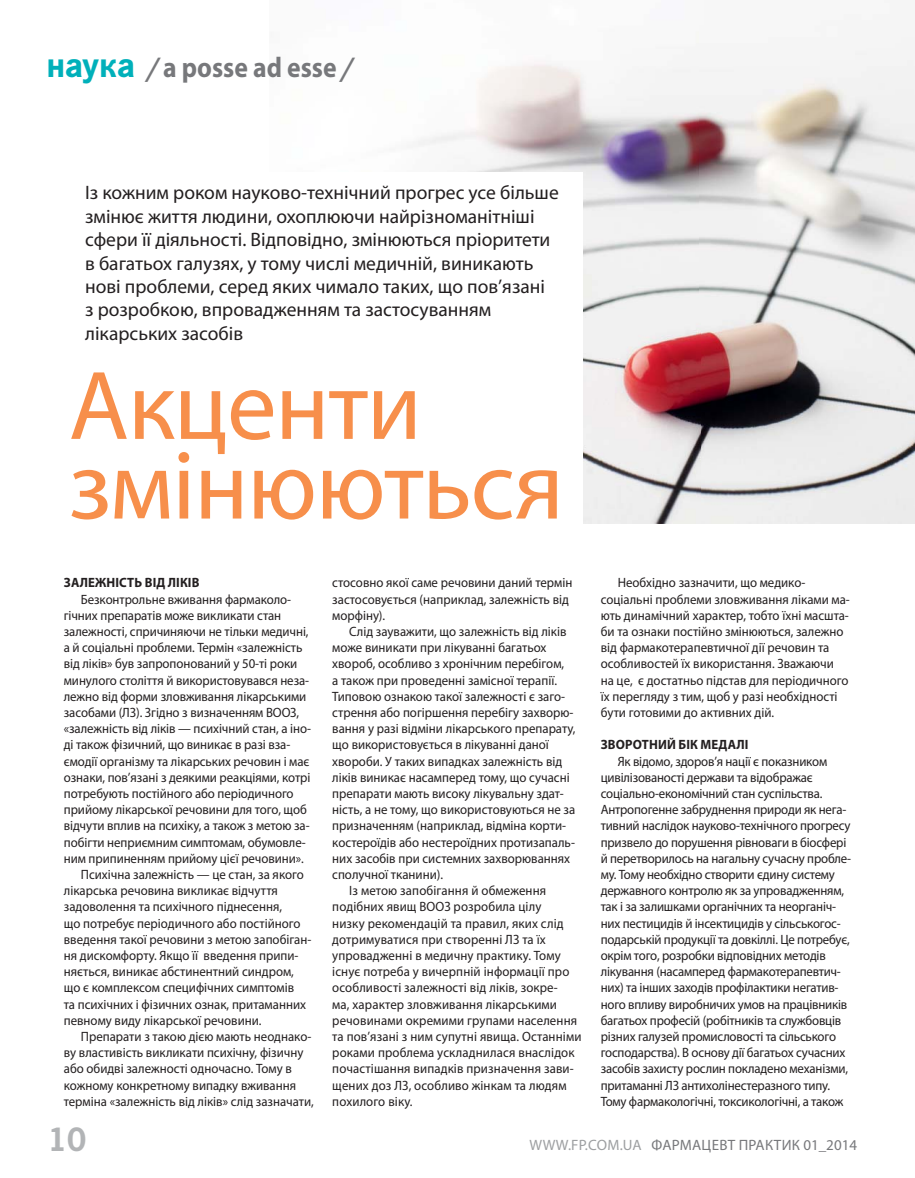
<style>
.page{position:relative;width:915px;height:1178px;background:#fff}
.page>*{position:absolute;margin:0;border:0;box-sizing:border-box;transform-origin:0 0}
.t1{font:98.55px/79.7px "Myriad Pro";letter-spacing:-.01em;color:#f78f4b}
.t2{font:700 34.5px "News Paper C";color:#b2b4b6}
.t3{font:700 28.5px "Myriad Pro";color:#77787b;scale:.9 1}
.t4{font:19.5px/23.4px "Myriad Pro";color:#231f20}
.t5{font:15px "Myriad Pro";letter-spacing:.02em;color:#77787b}
.t6{font:13.5px/16.2px "Myriad Pro";color:#231f20;scale:.95 1}
.t7{font:700 13.5px "Myriad Pro";letter-spacing:.01em;color:#231f20;scale:.95 1}
.s1{font-family:"News Paper C";font-size:36px;color:#00b0ba}
.s2{font-family:"News Paper C"}
.s3{color:#9d9fa1}
</style>
<div class="page">
<img style="left:418px;top:31px;width:496px;height:492px">
<div style="left:72px;top:172px;width:511px;height:354px;background:#fff"></div>
<h3 class="t3" style="left:47px;top:56px;width:341px"><span class="s1">наука</span> <span class="s2">/</span> a posse ad esse <span class="s2">/</span></h3>
<p class="t4" style="left:85px;top:183px;width:475px">Із кожним роком науково-технічний прогрес усе більше змінює життя людини, охоплюючи найрізноманітніші сфери її діяльності. Відповідно, змінюються пріоритети в багатьох галузях, у тому числі медичній, виникають нові проблеми, серед яких чимало таких, що пов’язані<br>з розробкою, впровадженням та застосуванням лікарських засобів</p>
<h1 class="t1" style="left:69px;top:376px;width:496px">Акценти змінюються</h1>
<p class="t7" style="left:64px;top:578px;width:144px">ЗАЛЕЖНІСТЬ ВІД ЛІКІВ</p>
<p class="t6" style="left:81px;top:592px;width:223px">Безконтрольне вживання фармаколо-</p>
<p class="t6" style="left:64px;top:608px;width:230px">гічних препаратів може викликати стан</p>
<p class="t6" style="left:64px;top:625px;width:259px">залежності, спричиняючи не тільки медичні,</p>
<p class="t6" style="left:64px;top:641px;width:253px">а й соціальні проблеми. Термін «залежність</p>
<p class="t6" style="left:64px;top:657px;width:247px">від ліків» був запропонований у 50-ті роки</p>
<p class="t6" style="left:64px;top:673px;width:260px">минулого століття й використовувався неза-</p>
<p class="t6" style="left:64px;top:689px;width:257px">лежно від форми зловживання лікарськими</p>
<p class="t6" style="left:64px;top:706px;width:249px">засобами (ЛЗ). Згідно з визначенням ВООЗ,</p>
<p class="t6" style="left:64px;top:722px;width:261px">«залежність від ліків — психічний стан, а іно-</p>
<p class="t6" style="left:64px;top:738px;width:240px">ді також фізичний, що виникає в разі вза-</p>
<p class="t6" style="left:64px;top:754px;width:260px">ємодії організму та лікарських речовин і має</p>
<p class="t6" style="left:64px;top:770px;width:261px">ознаки, пов’язані з деякими реакціями, котрі</p>
<p class="t6" style="left:64px;top:787px;width:243px">потребують постійного або періодичного</p>
<p class="t6" style="left:64px;top:803px;width:257px">прийому лікарської речовини для того, щоб</p>
<p class="t6" style="left:64px;top:819px;width:260px">відчути вплив на психіку, а також з метою за-</p>
<p class="t6" style="left:64px;top:835px;width:256px">побігти неприємним симптомам, обумовле-</p>
<p class="t6" style="left:64px;top:851px;width:254px">ним припиненням прийому цієї речовини».</p>
<p class="t6" style="left:81px;top:868px;width:236px">Психічна залежність — це стан, за якого</p>
<p class="t6" style="left:64px;top:884px;width:227px">лікарська речовина викликає відчуття</p>
<p class="t6" style="left:64px;top:900px;width:231px">задоволення та психічного піднесення,</p>
<p class="t6" style="left:64px;top:916px;width:250px">що потребує періодичного або постійного</p>
<p class="t6" style="left:64px;top:932px;width:262px">введення такої речовини з метою запобіган-</p>
<p class="t6" style="left:64px;top:949px;width:248px">ня дискомфорту. Якщо її введення припи-</p>
<p class="t6" style="left:64px;top:965px;width:244px">няється, виникає абстинентний синдром,</p>
<p class="t6" style="left:64px;top:981px;width:244px">що є комплексом специфічних симптомів</p>
<p class="t6" style="left:64px;top:997px;width:256px">та психічних і фізичних ознак, притаманних</p>
<p class="t6" style="left:64px;top:1013px;width:209px">певному виду лікарської речовини.</p>
<p class="t6" style="left:81px;top:1030px;width:244px">Препарати з такою дією мають неоднако-</p>
<p class="t6" style="left:64px;top:1046px;width:253px">ву властивість викликати психічну, фізичну</p>
<p class="t6" style="left:64px;top:1062px;width:241px">або обидві залежності одночасно. Тому в</p>
<p class="t6" style="left:64px;top:1078px;width:246px">кожному конкретному випадку вживання</p>
<p class="t6" style="left:64px;top:1094px;width:264px">терміна «залежність від ліків» слід зазначати,</p>
<p class="t6" style="left:332px;top:576px;width:254px">стосовно якої саме речовини даний термін застосовується (наприклад, залежність від морфіну).</p>
<p class="t6" style="left:349px;top:625px;width:230px">Слід зауважити, що залежність від ліків</p>
<p class="t6" style="left:332px;top:641px;width:227px">може виникати при лікуванні багатьох</p>
<p class="t6" style="left:332px;top:657px;width:245px">хвороб, особливо з хронічним перебігом,</p>
<p class="t6" style="left:332px;top:673px;width:238px">а також при проведенні замісної терапії.</p>
<p class="t6" style="left:332px;top:689px;width:246px">Типовою ознакою такої залежності є заго-</p>
<p class="t6" style="left:332px;top:706px;width:255px">стрення або погіршення перебігу захворю-</p>
<p class="t6" style="left:332px;top:722px;width:257px">вання у разі відміни лікарського препарату,</p>
<p class="t6" style="left:332px;top:738px;width:229px">що використовується в лікуванні даної</p>
<p class="t6" style="left:332px;top:754px;width:243px">хвороби. У таких випадках залежність від</p>
<p class="t6" style="left:332px;top:770px;width:251px">ліків виникає насамперед тому, що сучасні</p>
<p class="t6" style="left:332px;top:787px;width:245px">препарати мають високу лікувальну здат-</p>
<p class="t6" style="left:332px;top:803px;width:257px">ність, а не тому, що використовуються не за</p>
<p class="t6" style="left:332px;top:819px;width:247px">призначенням (наприклад, відміна корти-</p>
<p class="t6" style="left:332px;top:835px;width:257px">костероїдів або нестероїдних протизапаль-</p>
<p class="t6" style="left:332px;top:851px;width:252px">них засобів при системних захворюваннях</p>
<p class="t6" style="left:332px;top:868px;width:118px">сполучної тканини).</p>
<p class="t6" style="left:349px;top:884px;width:209px">Із метою запобігання й обмеження</p>
<p class="t6" style="left:332px;top:900px;width:221px">подібних явищ ВООЗ розробила цілу</p>
<p class="t6" style="left:332px;top:916px;width:245px">низку рекомендацій та правил, яких слід</p>
<p class="t6" style="left:332px;top:932px;width:226px">дотримуватися при створенні ЛЗ та їх</p>
<p class="t6" style="left:332px;top:949px;width:242px">упровадженні в медичну практику. Тому</p>
<p class="t6" style="left:332px;top:965px;width:251px">існує потреба у вичерпній інформації про</p>
<p class="t6" style="left:332px;top:981px;width:239px">особливості залежності від ліків, зокре-</p>
<p class="t6" style="left:332px;top:997px;width:238px">ма, характер зловживання лікарськими</p>
<p class="t6" style="left:332px;top:1013px;width:259px">речовинами окремими групами населення</p>
<p class="t6" style="left:332px;top:1030px;width:264px">та пов’язані з ним супутні явища. Останніми</p>
<p class="t6" style="left:332px;top:1046px;width:256px">роками проблема ускладнилася внаслідок</p>
<p class="t6" style="left:332px;top:1062px;width:256px">почастішання випадків призначення зави-</p>
<p class="t6" style="left:332px;top:1078px;width:248px">щених доз ЛЗ, особливо жінкам та людям</p>
<p class="t6" style="left:332px;top:1094px;width:86px">похилого віку.</p>
<p class="t6" style="left:600px;top:576px;width:264px;text-indent:17px">Необхідно зазначити, що медико&shy;соціальні проблеми зловживання ліками ма&shy;ють динамічний характер, тобто їхні масшта&shy;би та ознаки постійно змінюються, залежно від фармакотерапевтичної дії речовин та особливостей їх використання. Зважаючи на це, є достатньо підстав для періодичного їх перегляду з тим, щоб у разі необхідності бути готовими до активних дій.</p>
<p class="t7" style="left:600px;top:740px;width:157px">ЗВОРОТНИЙ БІК МЕДАЛІ</p>
<p class="t6" style="left:600px;top:754px;width:265px;text-indent:17px">Як відомо, здоров’я нації є показником цивілізованості держави та відображає соціально-економічний стан суспільства.<br>Антропогенне забруднення природи як нега&shy;тивний наслідок науково-технічного прогресу призвело до порушення рівноваги в біосфері й перетворилось на нагальну сучасну пробле&shy;му. Тому необхідно створити єдину систему державного контролю як за упровадженням, так і за залишками органічних та неорганіч&shy;них пестицидів й інсектицидів у сільськогос&shy;подарській продукції та довкіллі. Це потребує, окрім того, розробки відповідних методів лікування (насамперед фармакотерапевтич&shy;них) та інших заходів профілактики негатив&shy;ного впливу виробничих умов на працівників багатьох професій (робітників та службовців різних галузей промисловості та сільського господарства). В основу дії багатьох сучасних засобів захисту рослин покладено механізми, притаманні ЛЗ антихолінестеразного типу.<br>Тому фармакологічні, токсикологічні, а також</p>
<h2 class="t2" style="left:47px;top:1129px;width:42px">10</h2>
<p class="t5" style="left:529px;top:1139px;width:329px"><span class="s3">WWW.FP.COM.UA</span> ФАРМАЦЕВТ ПРАКТИК 01_2014</p>
</div>
